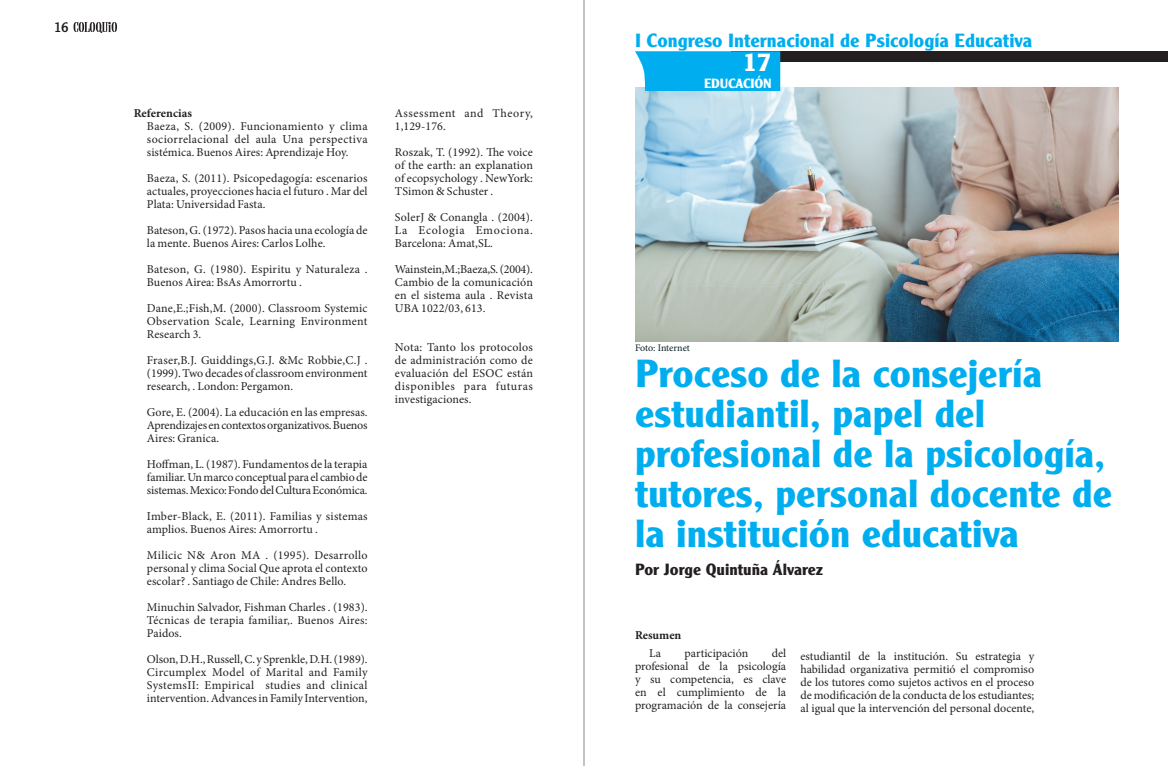
<style>
.page{position:relative;width:1168px;height:766px;background:#fff}
.page>*{position:absolute;margin:0;border:0;box-sizing:border-box;transform-origin:0 0}
.t1{font:41px/40px "Clearface Gothic Bold DTC";color:#00aeef}
.t2{font:27px "Clearface Gothic Bold DTC";color:#fff}
.t3{font:20px "Clearface Gothic Bold DTC";color:#00aeef}
.t4{font:17px "Clearface Gothic Bold DTC";color:#231f20}
.t5{font:15px "Clearface Gothic Regular DTC";color:#231f20}
.t6{font:14px "Clearface Gothic Bold DTC";letter-spacing:-.015em;color:#fff}
.TEXTO_CORRIDO{font:12px/13px "Minion Pro";letter-spacing:.005em;color:#231f20;text-align:justify}
.TEXTO_CORRIDO-2{font:12px/13px "Minion Pro";letter-spacing:.04em;color:#231f20}
.TEXTO_CORRIDO-3{font:700 12px "Minion Pro";color:#231f20}
.t7{font:10px "Minion Pro";letter-spacing:-.005em;color:#081e22}
</style>
<div class="page">
<svg style="left:74px;top:22px;width:43px;height:11px"></svg>
<hr style="left:584px;top:0;width:1px;height:765px;background:#555">
<img style="left:635px;top:88px;width:484px;height:254px">
<div style="left:731px;top:51px;width:437px;height:11px;background:#231f20"></div>
<svg style="left:635px;top:51px;width:145px;height:40px;background:#0db1ef"></svg>
<p class="t5" style="left:54px;top:19px;width:16px">16</p>
<p class="TEXTO_CORRIDO-3" style="left:134px;top:104px;width:60px">Referencias</p>
<p class="TEXTO_CORRIDO" style="left:147px;top:119px;width:222px">Baeza, S. (2009). Funcionamiento y clima sociorrelacional del aula Una perspectiva sistémica. Buenos Aires: Aprendizaje Hoy.</p>
<p class="TEXTO_CORRIDO" style="left:147px;top:171px;width:222px">Baeza, S. (2011). Psicopedagogía: escenarios actuales, proyecciones hacia el futuro . Mar del Plata: Universidad Fasta.</p>
<p class="TEXTO_CORRIDO" style="left:147px;top:223px;width:222px">Bateson, G. (1972). Pasos hacia una ecología de la mente. Buenos Aires: Carlos Lolhe.</p>
<p class="TEXTO_CORRIDO" style="left:147px;top:262px;width:222px">Bateson, G. (1980). Espiritu y Naturaleza .<br>Buenos Airea: BsAs Amorrortu .</p>
<p class="TEXTO_CORRIDO" style="left:147px;top:301px;width:222px">Dane,E.;Fish,M. (2000). Classroom Systemic Observation Scale, Learning Environment Research 3.</p>
<p class="TEXTO_CORRIDO" style="left:147px;top:353px;width:222px">Fraser,B.J. Guiddings,G.J. &amp;Mc Robbie,C.J . (1999). Two decades of classroom environment research, . London: Pergamon.</p>
<p class="TEXTO_CORRIDO" style="left:147px;top:405px;width:222px">Gore, E. (2004). La educación en las empresas.<br>Aprendizajes en contextos organizativos. Buenos Aires: Granica.</p>
<p class="TEXTO_CORRIDO" style="left:147px;top:457px;width:222px">Hoffman, L. (1987). Fundamentos de la terapia familiar. Un marco conceptual para el cambio de sistemas. Mexico: Fondo del Cultura Económica.</p>
<p class="TEXTO_CORRIDO" style="left:147px;top:509px;width:222px">Imber-Black, E. (2011). Familias y sistemas amplios. Buenos Aires: Amorrortu .</p>
<p class="TEXTO_CORRIDO" style="left:147px;top:548px;width:222px">Milicic N&amp; Aron MA . (1995). Desarrollo personal y clima Social Que aprota el contexto escolar? . Santiago de Chile: Andres Bello.</p>
<p class="TEXTO_CORRIDO" style="left:147px;top:600px;width:222px">Minuchin Salvador, Fishman Charles . (1983).<br>Técnicas de terapia familiar,. Buenos Aires:<br>Paidos.</p>
<p class="TEXTO_CORRIDO" style="left:147px;top:652px;width:222px">Olson, D.H., Russell, C. y Sprenkle, D.H. (1989).<br>Circumplex Model of Marital and Family SystemsII: Empirical studies and clinical intervention. Advances in Family Intervention,</p>
<p class="TEXTO_CORRIDO-2" style="left:395px;top:106px;width:140px">Assessment and Theory,<br>1,129-176.</p>
<p class="TEXTO_CORRIDO" style="left:395px;top:145px;width:140px">Roszak, T. (1992). The voice of the earth: an explanation of ecopsychology . NewYork:<br>TSimon &amp; Schuster .</p>
<p class="TEXTO_CORRIDO" style="left:395px;top:210px;width:140px">SolerJ &amp; Conangla . (2004).<br>La Ecologia Emociona.<br>Barcelona: Amat,SL.</p>
<p class="TEXTO_CORRIDO" style="left:395px;top:262px;width:140px">Wainstein,M.;Baeza,S. (2004).<br>Cambio de la comunicación en el sistema aula . Revista UBA 1022/03, 613.</p>
<p class="TEXTO_CORRIDO" style="left:395px;top:340px;width:140px">Nota: Tanto los protocolos de administración como de evaluación del ESOC están disponibles para futuras investigaciones.</p>
<p class="t3" style="left:635px;top:28px;width:399px">I Congreso Internacional de Psicología Educativa</p>
<p class="t2" style="left:742px;top:47px;width:31px">17</p>
<p class="t6" style="left:704px;top:75px;width:69px">EDUCACIÓN</p>
<p class="t7" style="left:635px;top:341px;width:56px">Foto: Internet</p>
<p class="t1" style="left:635px;top:353px;width:479px">Proceso de la consejería estudiantil, papel del profesional de la psicología, tutores, personal docente de la institución educativa</p>
<p class="t4" style="left:635px;top:559px;width:190px">Por Jorge Quintuña Álvarez</p>
<p class="TEXTO_CORRIDO-3" style="left:635px;top:626px;width:48px">Resumen</p>
<p class="TEXTO_CORRIDO" style="left:649px;top:646px;width:13px">La</p>
<p class="TEXTO_CORRIDO" style="left:685px;top:646px;width:65px">participación</p>
<p class="TEXTO_CORRIDO" style="left:635px;top:646px;width:153px;text-indent:137px">del profesional de la psicología y su competencia, es clave en el cumplimiento de la programación de la consejería</p>
<p class="TEXTO_CORRIDO" style="left:800px;top:649px;width:235px">estudiantil de la institución. Su estrategia y habilidad organizativa permitió el compromiso de los tutores como sujetos activos en el proceso de modificación de la conducta de los estudiantes; al igual que la intervención del personal docente,</p>
</div>
